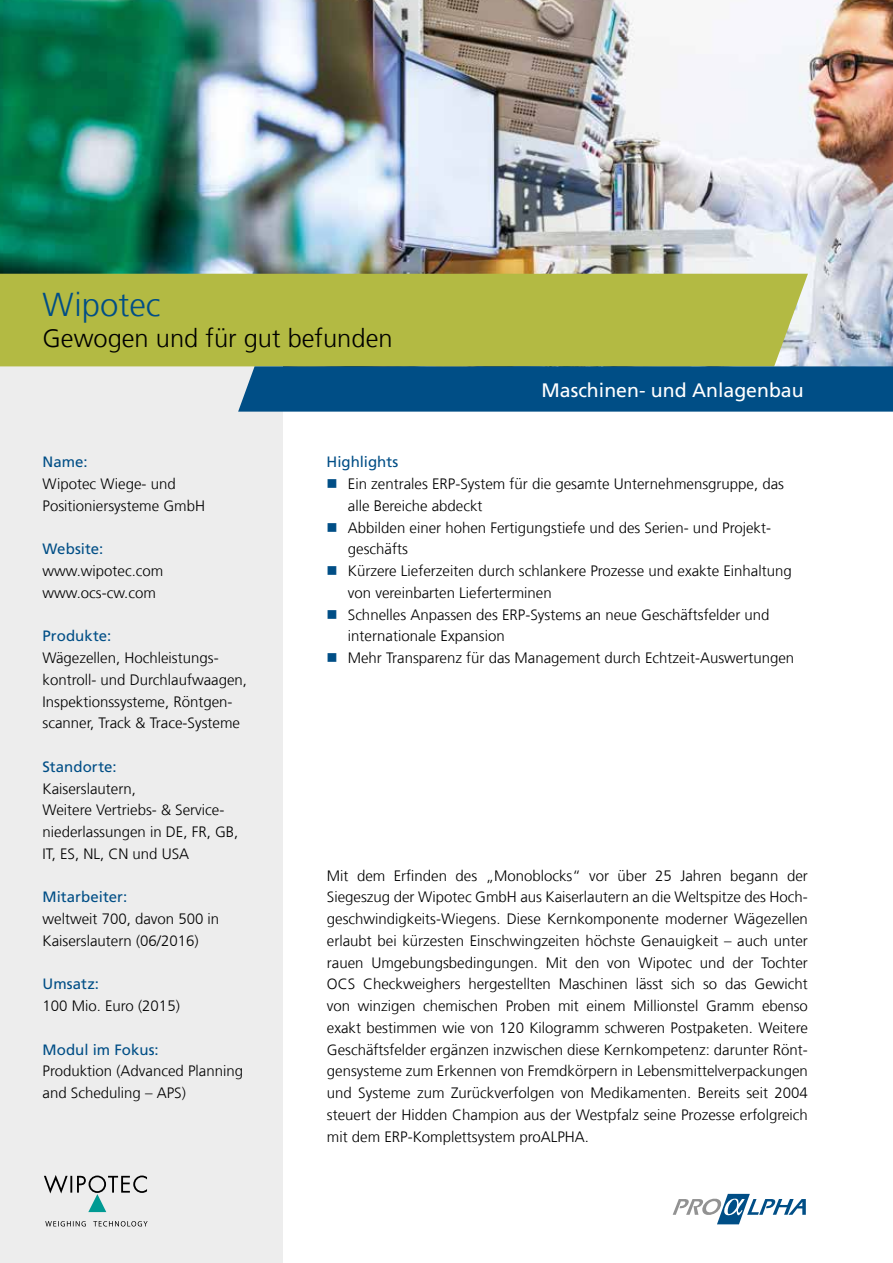
<style>
.page{position:relative;width:893px;height:1263px;background:#fff}
.page>*{position:absolute;margin:0;border:0;box-sizing:border-box;transform-origin:0 0}
.t1{font:300 33px "Frutiger LT Com";color:#004e86}
.t2{font:300 25.5px "Frutiger LT Com";color:#000}
.t3{font:19.5px "Frutiger LT Com";color:#fff}
.t4{font:300 15px/21.8px "Frutiger LT Com";color:#000}
.t5{font:15px "Frutiger LT Com";letter-spacing:.005em;color:#004e86}
</style>
<div class="page">
<img style="left:0;top:0;width:893px;height:366px">
<div style="left:0;top:343px;width:283px;height:920px;background:#ededed"></div>
<div style="left:0;top:274px;width:808px;height:92px;background:#b3ba43"></div>
<div style="left:238px;top:366px;width:655px;height:46px;background:#004e86"></div>
<svg style="left:673px;top:1194px;width:133px;height:30px"></svg>
<svg style="left:45px;top:1221px;width:103px;height:5px"></svg>
<svg style="left:44px;top:1175px;width:103px;height:37px"></svg>
<h1 class="t1" style="left:43px;top:284px;width:120px">Wipotec</h1>
<h2 class="t2" style="left:43px;top:322px;width:352px">Gewogen und für gut befunden</h2>
<h3 class="t3" style="left:541px;top:378px;width:264px">Maschinen- und Anlagenbau</h3>
<p class="t5" style="left:43px;top:453px;width:47px">Name:</p>
<p class="t4" style="left:43px;top:473px;width:164px">Wipotec Wiege- und<br>Positioniersysteme GmbH</p>
<p class="t5" style="left:43px;top:540px;width:62px">Website:</p>
<p class="t4" style="left:43px;top:560px;width:122px">www.wipotec.com www.ocs-cw.com</p>
<p class="t5" style="left:43px;top:627px;width:70px">Produkte:</p>
<p class="t4" style="left:43px;top:647px;width:206px">Wägezellen, Hochleistungs&shy;kontroll- und Durchlaufwaagen,<br>Inspektionssysteme, Röntgen&shy;scanner, Track &amp; Trace-Systeme</p>
<p class="t5" style="left:43px;top:757px;width:75px">Standorte:</p>
<p class="t4" style="left:43px;top:777px;width:197px">Kaiserslautern,<br>Weitere Vertriebs- &amp; Service&shy;niederlassungen in DE, FR, GB,<br>IT, ES, NL, CN und USA</p>
<p class="t5" style="left:43px;top:888px;width:86px">Mitarbeiter:</p>
<p class="t4" style="left:43px;top:908px;width:178px">weltweit 700, davon 500 in<br>Kaiserslautern (06/2016)</p>
<p class="t5" style="left:43px;top:975px;width:58px">Umsatz:</p>
<p class="t4" style="left:43px;top:995px;width:139px">100 Mio. Euro (2015)</p>
<p class="t5" style="left:43px;top:1040px;width:118px">Modul im Fokus:</p>
<p class="t4" style="left:43px;top:1060px;width:202px">Produktion (Advanced Planning and Scheduling – APS)</p>
<p class="t5" style="left:327px;top:453px;width:73px">Highlights</p>
<p class="t4" style="left:348px;top:473px;width:448px">Ein zentrales ERP-System für die gesamte Unternehmensgruppe, das alle Bereiche abdeckt<br>Abbilden einer hohen Fertigungstiefe und des Serien- und Projekt&shy;geschäfts<br>Kürzere Lieferzeiten durch schlankere Prozesse und exakte Einhaltung von vereinbarten Lieferterminen<br>Schnelles Anpassen des ERP-Systems an neue Geschäftsfelder und internationale Expansion<br>Mehr Transparenz für das Management durch Echtzeit-Auswertungen</p>
<p class="t4" style="left:327px;top:864px;width:483px;text-align:justify">Mit dem Erfinden des „Monoblocks“ vor über 25 Jahren begann der Siegeszug der Wipotec GmbH aus Kaiserlautern an die Weltspitze des Hoch&shy;geschwindigkeits-Wiegens. Diese Kernkomponente moderner Wägezellen erlaubt bei kürzesten Einschwingzeiten höchste Genauigkeit – auch unter rauen Umgebungsbedingungen. Mit den von Wipotec und der Tochter OCS Checkweighers hergestellten Maschinen lässt sich so das Gewicht von winzigen chemischen Proben mit einem Millionstel Gramm ebenso exakt bestimmen wie von 120 Kilogramm schweren Postpaketen. Weitere Geschäftsfelder ergänzen inzwischen diese Kernkompetenz: darunter Rönt&shy;gensysteme zum Erkennen von Fremdkörpern in Lebensmittelverpackungen und Systeme zum Zurückverfolgen von Medikamenten. Bereits seit 2004 steuert der Hidden Champion aus der Westpfalz seine Prozesse erfolgreich mit dem ERP-Komplettsystem proALPHA.</p>
</div>
